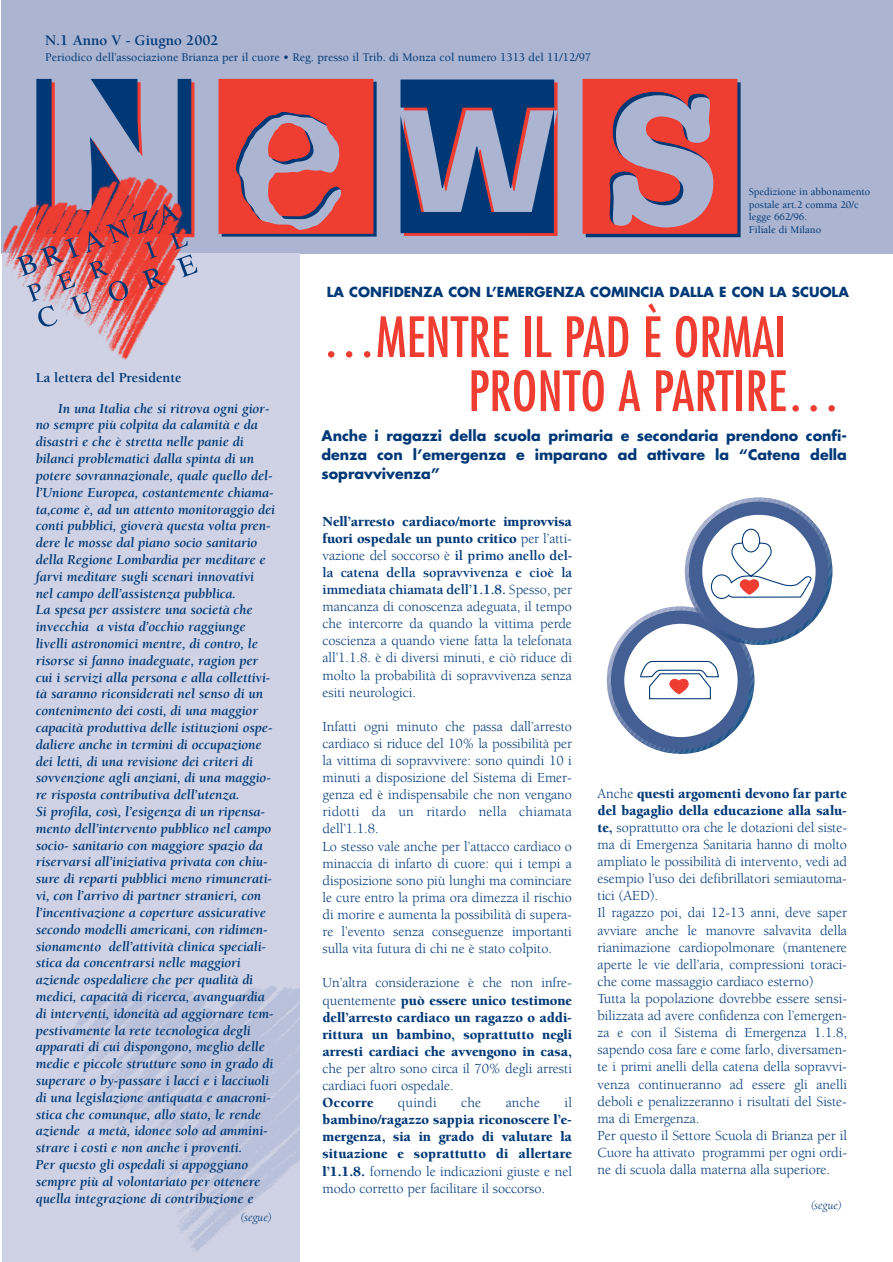
<style>
.page{position:relative;width:893px;height:1262px;background:#fff}
.page>*{position:absolute;margin:0;border:0;box-sizing:border-box;transform-origin:0 0}
.t1{font:condensed 54px/54px "Futura";color:#ef3d32}
.t2{font:700 15px "Berkeley";color:#003876}
.t3{font:14.25px/17.1px "Berkeley";letter-spacing:-.005em;color:#003876}
.t4{font:900 14.25px/17.1px "Berkeley";letter-spacing:-.005em;color:#003876;text-align:justify}
.t5{font:700 14.25px/18.6px "Futura";color:#003876;text-align:justify}
.t6{font:900 14.25px "Berkeley";letter-spacing:.015em;color:#003876}
.t7{font:italic 700 14.1px/16.8px "Berkeley";letter-spacing:-.005em;color:#003876}
.t8{font:700 14.1px "Berkeley";letter-spacing:-.005em;color:#003876}
.t9{font:700 13.5px "Futura";color:#003876}
.t10{font:500 12px "Berkeley";color:#003876}
.t11{font:italic 12px "Berkeley";color:#003876}
.t12{font:500 10.5px/12.6px "Berkeley";color:#003876}
.s1{font-weight:900}
.s2{font-weight:700}
.s3{font-weight:400}
</style>
<div class="page">
<div style="left:2px;top:0;width:890px;height:254px;background:#abb4d1"></div>
<div style="left:2px;top:254px;width:297px;height:1008px;background:#ced2e4"></div>
<img style="left:72px;top:979px;width:227px;height:273px">
<svg style="left:218px;top:78px;width:159px;height:159px"></svg>
<svg style="left:400px;top:79px;width:157px;height:157px"></svg>
<svg style="left:582px;top:78px;width:159px;height:160px"></svg>
<img style="left:1px;top:157px;width:226px;height:204px">
<svg style="left:16px;top:78px;width:181px;height:249px"></svg>
<svg style="left:607px;top:497px;width:225px;height:257px"></svg>
<p class="t2" style="left:45px;top:34px;width:175px">N.1 Anno V - Giugno 2002</p>
<p class="t10" style="left:45px;top:53px;width:547px">Periodico dell’associazione Brianza per il cuore • Reg. presso il Trib. di Monza col numero 1313 del 11/12/97</p>
<p class="t12" style="left:748px;top:186px;width:123px">Spedizione in abbonamento postale art.2 comma 20/c legge 662/96.<br>Filiale di Milano</p>
<p class="t8" style="left:36px;top:372px;width:147px">La lettera del Presidente</p>
<p class="t7" style="left:36px;top:401px;width:241px;text-indent:22px">In una Italia che si ritrova ogni gior&shy;no sempre più colpita da calamità e da disastri e che è stretta nelle panie di bilanci problematici dalla spinta di un potere sovrannazionale, quale quello del&shy;l’Unione Europea, costantemente chiama&shy;ta,come è, ad un attento monitoraggio dei conti pubblici, gioverà questa volta pren&shy;dere le mosse dal piano socio sanitario della Regione Lombardia per meditare e farvi meditare sugli scenari innovativi<br>nel campo dell’assistenza pubblica.<br>La spesa per assistere una società che invecchia a vista d’occhio raggiunge livelli astronomici mentre, di contro, le risorse si fanno inadeguate, ragion per cui i servizi alla persona e alla collettivi&shy;tà saranno riconsiderati nel senso di un contenimento dei costi, di una maggior capacità produttiva delle istituzioni ospe&shy;daliere anche in termini di occupazione dei letti, di una revisione dei criteri di sovvenzione agli anziani, di una maggio&shy;re risposta contributiva dell’utenza.<br>Si profila, così, l’esigenza di un ripensa&shy;mento dell’intervento pubblico nel campo socio- sanitario con maggiore spazio da riservarsi all’iniziativa privata con chiu&shy;sure di reparti pubblici meno rimunerati&shy;vi, con l’arrivo di partner stranieri, con l’incentivazione a coperture assicurative secondo modelli americani, con ridimen&shy;sionamento dell’attività clinica speciali&shy;stica da concentrarsi nelle maggiori aziende ospedaliere che per qualità di medici, capacità di ricerca, avanguardia di interventi, idoneità ad aggiornare tem&shy;pestivamente la rete tecnologica degli apparati di cui dispongono, meglio delle medie e piccole strutture sono in grado di superare o by-passare i lacci e i lacciuoli di una legislazione antiquata e anacroni&shy;stica che comunque, allo stato, le rende aziende a metà, idonee solo ad ammini&shy;strare i costi e non anche i proventi.<br>Per questo gli ospedali si appoggiano sempre più al volontariato per ottenere quella integrazione di contribuzione e</p>
<p class="t11" style="left:240px;top:1212px;width:33px">(segue)</p>
<p class="t9" style="left:327px;top:286px;width:523px">LA CONFIDENZA CON L’EMERGENZA COMINCIA DALLA E CON LA SCUOLA</p>
<h1 class="t1" style="left:468px;top:314px;width:374px;text-indent:-146px">…MENTRE IL PAD È ORMAI<br>PRONTO A PARTIRE…</h1>
<p class="t5" style="left:321px;top:428px;width:527px">Anche i ragazzi della scuola primaria e secondaria prendono confi&shy;denza con l’emergenza e imparano ad attivare la “Catena della sopravvivenza”</p>
<p class="t3" style="left:322px;top:514px;width:251px;text-align:justify"><span class="s1">Nell’arresto cardiaco/morte improvvisa fuori ospedale un punto critico</span> per l’atti&shy;vazione del soccorso è <span class="s2">il primo anello del&shy;la catena della sopravvivenza e cioè la immediata chiamata dell’1.1.8.</span> Spesso, per mancanza di conoscenza adeguata, il tempo che intercorre da quando la vittima perde coscienza a quando viene fatta la telefonata all’1.1.8. è di diversi minuti, e ciò riduce di molto la probabilità di sopravvivenza senza esiti neurologici.</p>
<p class="t3" style="left:322px;top:719px;width:251px">Infatti ogni minuto che passa dall’arresto cardiaco si riduce del 10% la possibilità per la vittima di sopravvivere: sono quindi 10 i minuti a disposizione del Sistema di Emer&shy;genza ed è indispensabile che non vengano ridotti da un ritardo nella chiamata dell’1.1.8.<br>Lo stesso vale anche per l’attacco cardiaco o minaccia di infarto di cuore: qui i tempi a disposizione sono più lunghi ma cominciare le cure entro la prima ora dimezza il rischio di morire e aumenta la possibilità di supera&shy;re l’evento senza conseguenze importanti sulla vita futura di chi ne è stato colpito.</p>
<p class="t4" style="left:322px;top:975px;width:251px"><span class="s3">Un’altra considerazione è che non infre&shy;quentemente</span> può essere unico testimone dell’arresto cardiaco un ragazzo o addi&shy;rittura un bambino, soprattutto negli arresti cardiaci che avvengono in casa,</p>
<p class="t3" style="left:322px;top:1061px;width:251px">che per altro sono circa il 70% degli arresti cardiaci fuori ospedale.</p>
<p class="t6" style="left:322px;top:1097px;width:52px">Occorre</p>
<p class="t3" style="left:398px;top:1095px;width:40px">quindi</p>
<p class="t3" style="left:461px;top:1095px;width:22px">che</p>
<p class="t3" style="left:505px;top:1095px;width:36px">anche</p>
<p class="t3" style="left:564px;top:1095px;width:9px">il</p>
<p class="t4" style="left:322px;top:1112px;width:251px">bambino/ragazzo sappia riconoscere l’e&shy;mergenza, sia in grado di valutare la situazione e soprattutto di allertare l’1.1.8. <span class="s3">fornendo le indicazioni giuste e nel modo corretto per facilitare il soccorso.</span></p>
<p class="t3" style="left:597px;top:786px;width:251px">Anche <span class="s1">questi argomenti devono far parte del bagaglio della educazione alla salu&shy;te,</span> soprattutto ora che le dotazioni del siste&shy;ma di Emergenza Sanitaria hanno di molto ampliato le possibilità di intervento, vedi ad esempio l’uso dei defibrillatori semiautoma&shy;tici (AED).<br>Il ragazzo poi, dai 12-13 anni, deve saper avviare anche le manovre salvavita della rianimazione cardiopolmonare (mantenere aperte le vie dell’aria, compressioni toraci&shy;che come massaggio cardiaco esterno)<br>Tutta la popolazione dovrebbe essere sensi&shy;bilizzata ad avere confidenza con l’emergen&shy;za e con il Sistema di Emergenza 1.1.8, sapendo cosa fare e come farlo, diversamen&shy;te i primi anelli della catena della sopravvi&shy;venza continueranno ad essere gli anelli deboli e penalizzeranno i risultati del Siste&shy;ma di Emergenza.<br>Per questo il Settore Scuola di Brianza per il Cuore ha attivato programmi per ogni ordi&shy;ne di scuola dalla materna alla superiore.</p>
<p class="t11" style="left:810px;top:1200px;width:33px">(segue)</p>
</div>
